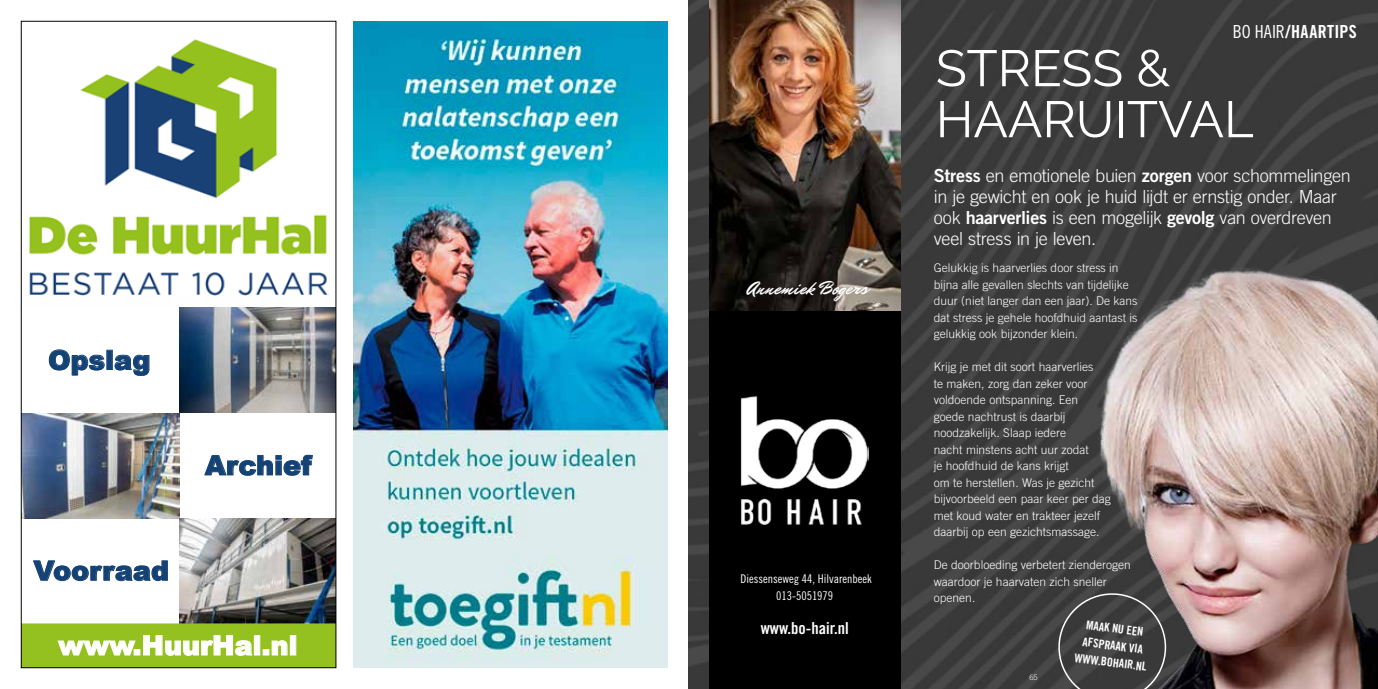
<style>
.page{position:relative;width:1378px;height:689px;background:#fff}
.page>*{position:absolute;margin:0;border:0;box-sizing:border-box;transform-origin:0 0}
.t1{font:51px/51px "Raleway";color:#fff}
.t2{font:900 27px "Arial";color:#144274}
.t3{font:900 27px "Arial";color:#fff}
.t4{font:19.5px "Mr Dafoe";color:#fff}
.t5{font:300 18px/21px "Trade Gothic LT Std";letter-spacing:-.015em;color:#fff}
.t6{font:18px "Trade Gothic LT Std Bd Cn 20";letter-spacing:.02em;color:#fff}
.t7{font:16.5px "Trade Gothic LT Std Bd Cn 20";color:#fff}
.t8{font:300 12px/16.5px "Trade Gothic LT Std";color:#fff}
.t9{font:12px/17px "Trade Gothic LT Std Cn 18";color:#fff;text-align:center}
.t10{font:12px/17px "Trade Gothic LT Std Bd Cn 20";color:#fff;text-align:center}
.t11{font:300 7.5px "Trade Gothic LT Std";color:#fff}
.s1{font-family:"Trade Gothic LT Std Cn 18"}
.s2{font-family:"Trade Gothic LT Std Bd 2";font-weight:400}
</style>
<div class="page">
<img style="left:689px;top:0;width:689px;height:689px">
<img style="left:1091px;top:268px;width:287px;height:421px">
<div style="left:709px;top:0;width:192px;height:689px;background:#000"></div>
<img style="left:741px;top:396px;width:127px;height:129px">
<img style="left:709px;top:0;width:192px;height:310px">
<svg style="left:1054px;top:589px;width:116px;height:100px;background:#454545"></svg>
<img style="left:179px;top:308px;width:155px;height:105px">
<img style="left:23px;top:413px;width:156px;height:105px">
<img style="left:179px;top:519px;width:155px;height:104px">
<div style="left:23px;top:623px;width:311px;height:43px;background:#94c120"></div>
<img style="left:29px;top:39px;width:300px;height:256px">
<img style="left:353px;top:21px;width:315px;height:647px">
<h2 class="t2" style="left:48px;top:340px;width:104px">Opslag</h2>
<h2 class="t2" style="left:34px;top:551px;width:137px">Voorraad</h2>
<h2 class="t2" style="left:205px;top:446px;width:108px">Archief</h2>
<h2 class="t3" style="left:58px;top:626px;width:241px">www.HuurHal.nl</h2>
<h3 class="t4" style="left:747px;top:275px;width:122px">Annemiek Bogers</h3>
<p class="t9" style="left:740px;top:570px;width:133px">Diessenseweg 44, Hilvarenbeek<br>013-5051979</p>
<h3 class="t7" style="left:760px;top:618px;width:89px">www.bo-hair.nl</h3>
<h3 class="t6" style="left:1233px;top:21px;width:125px"><span class="s1">BO HAIR</span>/HAARTIPS</h3>
<h1 class="t1" style="left:936px;top:43px;width:319px">STRESS &amp;<br>HAARUITVAL</h1>
<h3 class="t5" style="left:934px;top:164px;width:418px"><span class="s2">Stress</span> en emotionele buien <span class="s2">zorgen</span> voor schommelingen in je gewicht en ook je huid lijdt er ernstig onder. Maar ook <span class="s2">haarverlies</span> is een mogelijk <span class="s2">gevolg</span> van overdreven veel stress in je leven.</h3>
<p class="t8" style="left:934px;top:260px;width:205px">Gelukkig is haarverlies door stress in bijna alle gevallen slechts van tijdelijke duur (niet langer dan een jaar). De kans dat stress je gehele hoofdhuid aantast is gelukkig ook bijzonder klein.</p>
<p class="t8" style="left:934px;top:359px;width:178px">Krijg je met dit soort haarverlies<br>te maken, zorg dan zeker voor voldoende ontspanning. Een goede nachtrust is daarbij noodzakelijk. Slaap iedere<br>nacht minstens acht uur zodat<br>je hoofdhuid de kans krijgt<br>om te herstellen. Was je gezicht bijvoorbeeld een paar keer per dag met koud water en trakteer jezelf daarbij op een gezichtsmassage.</p>
<p class="t8" style="left:934px;top:557px;width:198px">De doorbloeding verbetert zienderogen waardoor je haarvaten zich sneller openen.</p>
<p class="t11" style="left:1029px;top:672px;width:10px">65</p>
<p class="t10" style="left:1080px;top:615px;width:74px;rotate:7deg">MAAK NU EEN<br>AFSPRAAK VIA<br>WWW.BOHAIR.NL</p>
</div>
